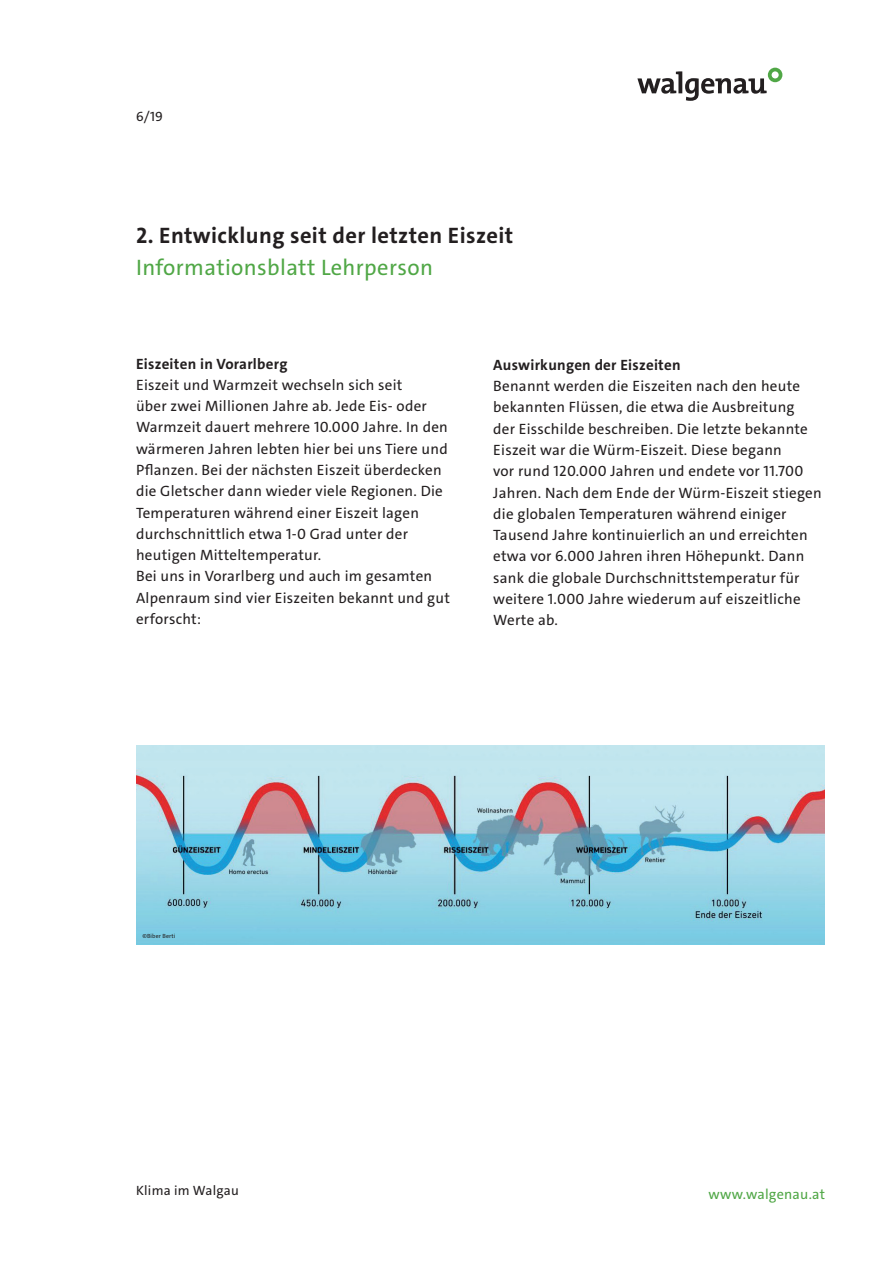
<style>
.page{position:relative;width:893px;height:1263px;background:#fff}
.page>*{position:absolute;margin:0;border:0;box-sizing:border-box;transform-origin:0 0}
.Headline_Bold__Zeile{font:700 22.5px "The Sans";letter-spacing:.015em;color:#231f20}
.Headline_Grün__Zeile{font:22.5px "The Sans";letter-spacing:.015em;color:#50a746}
.Lauftext{font:15px/21.3px "The Sans";letter-spacing:.015em;color:#231f20}
.Lauftext-2{font:700 15px "The Sans";letter-spacing:.015em;color:#231f20}
.t1{font:14.25px "The Sans";letter-spacing:.015em;color:#50a746}
.t2{font:13.5px "The Sans";letter-spacing:.015em;color:#231f20}
.Lauftext-3{font:6px "The Sans";letter-spacing:.015em;color:#231f20}
</style>
<div class="page">
<svg style="left:637px;top:68px;width:145px;height:33px"></svg>
<img style="left:136px;top:746px;width:689px;height:198px">
<p class="t2" style="left:136px;top:108px;width:28px">6/19</p>
<p class="Headline_Bold__Zeile" style="left:136px;top:221px;width:379px">2. Entwicklung seit der letzten Eiszeit</p>
<p class="Headline_Grün__Zeile" style="left:136px;top:253px;width:298px">Informationsblatt Lehrperson</p>
<p class="Lauftext-2" style="left:136px;top:354px;width:153px">Eiszeiten in Vorarlberg</p>
<p class="Lauftext" style="left:136px;top:374px;width:313px">Eiszeit und Warmzeit wechseln sich seit<br>über zwei Millionen Jahre ab. Jede Eis- oder Warmzeit dauert mehrere 10.000 Jahre. In den wärmeren Jahren lebten hier bei uns Tiere und Pflanzen. Bei der nächsten Eiszeit überdecken die Gletscher dann wieder viele Regionen. Die Temperaturen während einer Eiszeit lagen durchschnittlich etwa 1-0 Grad unter der heutigen Mitteltemperatur.</p>
<p class="Lauftext" style="left:136px;top:566px;width:315px">Bei uns in Vorarlberg und auch im gesamten<br>Alpenraum sind vier Eiszeiten bekannt und gut erforscht:</p>
<p class="Lauftext-2" style="left:493px;top:355px;width:189px">Auswirkungen der Eiszeiten</p>
<p class="Lauftext" style="left:493px;top:376px;width:330px">Benannt werden die Eiszeiten nach den heute bekannten Flüssen, die etwa die Ausbreitung<br>der Eisschilde beschreiben. Die letzte bekannte Eiszeit war die Würm-Eiszeit. Diese begann<br>vor rund 120.000 Jahren und endete vor 11.700<br>Jahren. Nach dem Ende der Würm-Eiszeit stiegen die globalen Temperaturen während einiger Tausend Jahre kontinuierlich an und erreichten etwa vor 6.000 Jahren ihren Höhepunkt. Dann sank die globale Durchschnittstemperatur für weitere 1.000 Jahre wiederum auf eiszeitliche Werte ab.</p>
<p class="Lauftext-3" style="left:142px;top:932px;width:35px">©Biber Berti</p>
<p class="t2" style="left:136px;top:1182px;width:104px">Klima im Walgau</p>
<p class="t1" style="left:708px;top:1185px;width:118px">www.walgenau.at</p>
</div>
